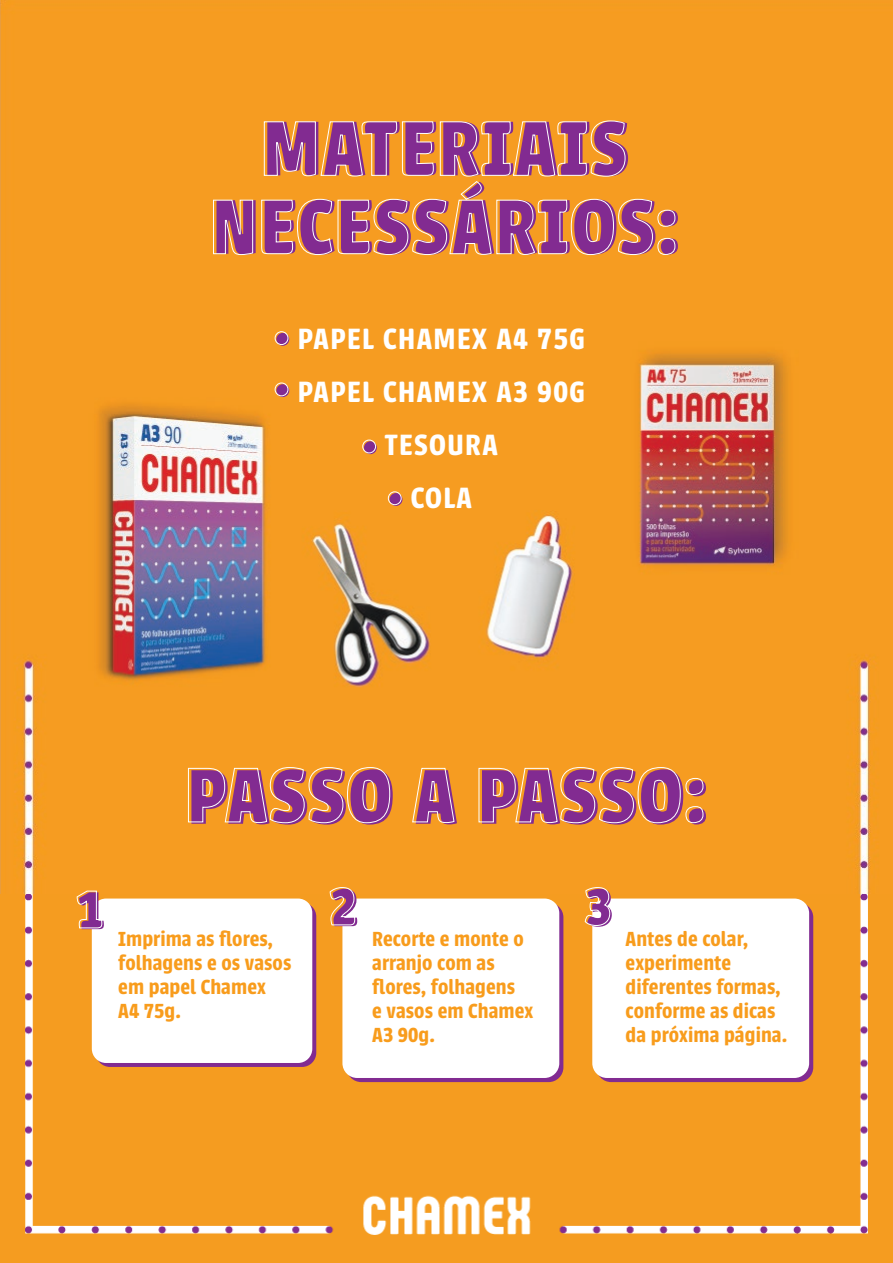
<style>
.page{position:relative;width:893px;height:1263px;background:#fff}
.page>*{position:absolute;margin:0;border:0;box-sizing:border-box;transform-origin:0 0}
.t1{font:700 85.05px/78.4px "Urbana";letter-spacing:.025em;color:#822b91;text-align:center}
.t2{font:700 58.5px "Urbana";color:#822b91}
.t3{font:600 32.4px/52.8px "Urbana";letter-spacing:.045em;color:#fff;text-align:center}
.t4{font:600 22.5px/24px "Urbana";letter-spacing:.005em;color:#f89c1c}
</style>
<div class="page">
<img style="left:0;top:0;width:893px;height:894px">
<img style="left:0;top:894px;width:893px;height:369px">
<svg style="left:213px;top:199px;width:40px;height:56px"></svg>
<svg style="left:261px;top:120px;width:415px;height:135px"></svg>
<svg style="left:188px;top:767px;width:202px;height:56px"></svg>
<svg style="left:412px;top:768px;width:43px;height:55px"></svg>
<svg style="left:478px;top:767px;width:226px;height:56px"></svg>
<div style="left:276px;top:333px;width:13px;height:13px;background:#822b91;border-radius:50%"></div>
<div style="left:275px;top:331px;width:13px;height:14px;border:1px solid #fff;border-radius:50%"></div>
<svg style="left:276px;top:384px;width:13px;height:13px"></svg>
<div style="left:275px;top:382px;width:13px;height:14px;border:1px solid #fff;border-radius:50%"></div>
<div style="left:364px;top:441px;width:13px;height:13px;background:#822b91;border-radius:50%"></div>
<div style="left:362px;top:440px;width:14px;height:13px;border:1px solid #fff;border-radius:50%"></div>
<div style="left:390px;top:493px;width:12px;height:13px;background:#822b91;border-radius:50%"></div>
<div style="left:388px;top:491px;width:14px;height:14px;border:1px solid #fff;border-radius:50%"></div>
<div style="left:96px;top:902px;width:220px;height:165px;background:#822b91;border-radius:14px"></div>
<div style="left:92px;top:898px;width:220px;height:165px;background:#fff;border-radius:14px"></div>
<div style="left:347px;top:903px;width:216px;height:179px;background:#822b91;border-radius:15px"></div>
<div style="left:342px;top:898px;width:217px;height:180px;background:#fff;border-radius:15px"></div>
<div style="left:596px;top:903px;width:217px;height:179px;background:#822b91;border-radius:15px"></div>
<div style="left:592px;top:898px;width:217px;height:180px;background:#fff;border-radius:15px"></div>
<svg style="left:77px;top:890px;width:25px;height:38px"></svg>
<svg style="left:330px;top:887px;width:25px;height:38px"></svg>
<svg style="left:585px;top:887px;width:25px;height:39px"></svg>
<h1 class="t1" style="left:213px;top:111px;width:468px">MATERIAIS<br>NECESSÁRIOS:</h1>
<h3 class="t3" style="left:298px;top:313px;width:288px">PAPEL CHAMEX A4 75G<br>PAPEL CHAMEX A3 90G<br>TESOURA<br>COLA</h3>
<h1 class="t1" style="left:188px;top:759px;width:522px">PASSO A PASSO:</h1>
<h2 class="t2" style="left:78px;top:877px;width:28px">1</h2>
<h2 class="t2" style="left:332px;top:874px;width:28px">2</h2>
<h2 class="t2" style="left:586px;top:874px;width:28px">3</h2>
<p class="t4" style="left:118px;top:927px;width:175px">Imprima as flores, folhagens e os vasos em papel Chamex<br>A4 75g.</p>
<p class="t4" style="left:372px;top:927px;width:163px">Recorte e monte o arranjo com as flores, folhagens<br>e vasos em Chamex<br>A3 90g.</p>
<p class="t4" style="left:626px;top:927px;width:163px">Antes de colar, experimente diferentes formas, conforme as dicas da próxima página.</p>
</div>
